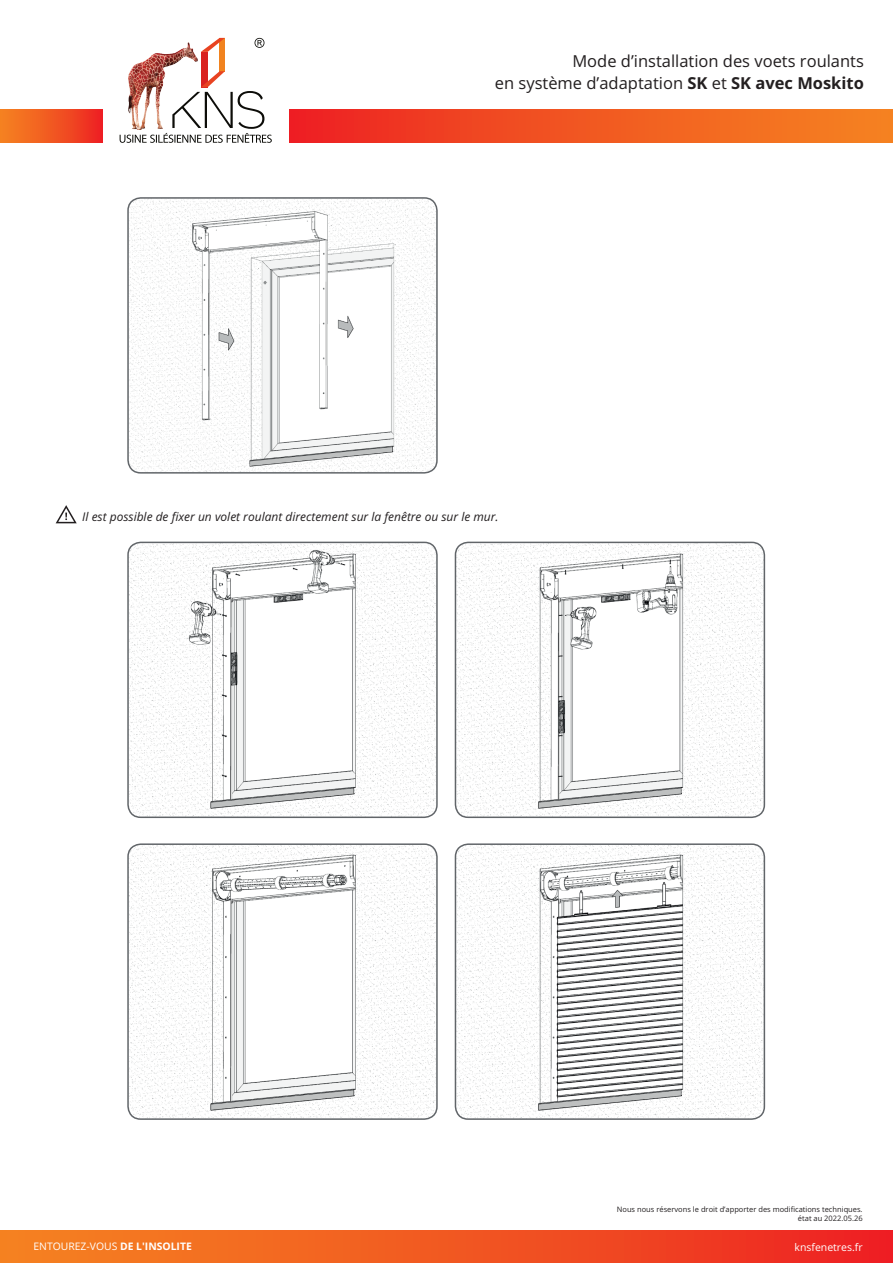
<style>
.page{position:relative;width:893px;height:1263px;background:#fff}
.page>*{position:absolute;margin:0;border:0;box-sizing:border-box;transform-origin:0 0}
.t1{font:16.5px/22.5px "Open Sans";color:#231f20;text-align:right}
.t2{font:italic 12px "Open Sans";color:#231f20}
.t3{font:10.5px "Open Sans";color:#fff}
.t4{font:10.35px "Open Sans";color:#fff}
.t5{font:7.5px/9.1px "Open Sans";color:#231f20;text-align:right}
.s1{font-weight:700}
</style>
<div class="page">
<div style="left:289px;top:110px;width:604px;height:33px;background:linear-gradient(to right,#ed2423,#f58721)"></div>
<div style="left:0;top:110px;width:102px;height:33px;background:linear-gradient(to right,#f58621,#ed2623)"></div>
<svg style="left:120px;top:38px;width:152px;height:105px"></svg>
<img style="left:128px;top:42px;width:69px;height:87px">
<div style="left:0;top:1231px;width:893px;height:32px;background:linear-gradient(to right,#f58721,#ed2423)"></div>
<svg style="left:56px;top:505px;width:21px;height:18px"></svg>
<img style="left:130px;top:200px;width:305px;height:271px">
<div style="left:127px;top:197px;width:311px;height:277px;border:2px solid #616569;border-radius:13px"></div>
<img style="left:128px;top:542px;width:309px;height:275px">
<div style="left:127px;top:542px;width:311px;height:276px;border:2px solid #616569;border-radius:13px"></div>
<img style="left:455px;top:542px;width:309px;height:275px">
<div style="left:455px;top:542px;width:310px;height:276px;border:2px solid #616569;border-radius:13px"></div>
<img style="left:130px;top:846px;width:305px;height:273px">
<div style="left:127px;top:843px;width:311px;height:277px;border:2px solid #616569;border-radius:13px"></div>
<img style="left:455px;top:846px;width:309px;height:273px">
<div style="left:455px;top:843px;width:310px;height:277px;border:2px solid #616569;border-radius:13px"></div>
<h1 class="t1" style="left:495px;top:51px;width:371px">Mode d’installation des voets roulants<br>en système d’adaptation <span class="s1">SK</span> et <span class="s1">SK avec Moskito</span></h1>
<h2 class="t2" style="left:82px;top:512px;width:418px">Il est possible de fixer un volet roulant directement sur la fenêtre ou sur le mur.</h2>
<p class="t5" style="left:617px;top:1205px;width:247px">Nous nous réservons le droit d’apporter des modifications techniques. état au 2022.05.26</p>
<h3 class="t4" style="left:33px;top:1242px;width:160px">ENTOUREZ-VOUS <span class="s1">DE L'INSOLITE</span></h3>
<h3 class="t3" style="left:794px;top:1242px;width:70px">knsfenetres.fr</h3>
</div>
